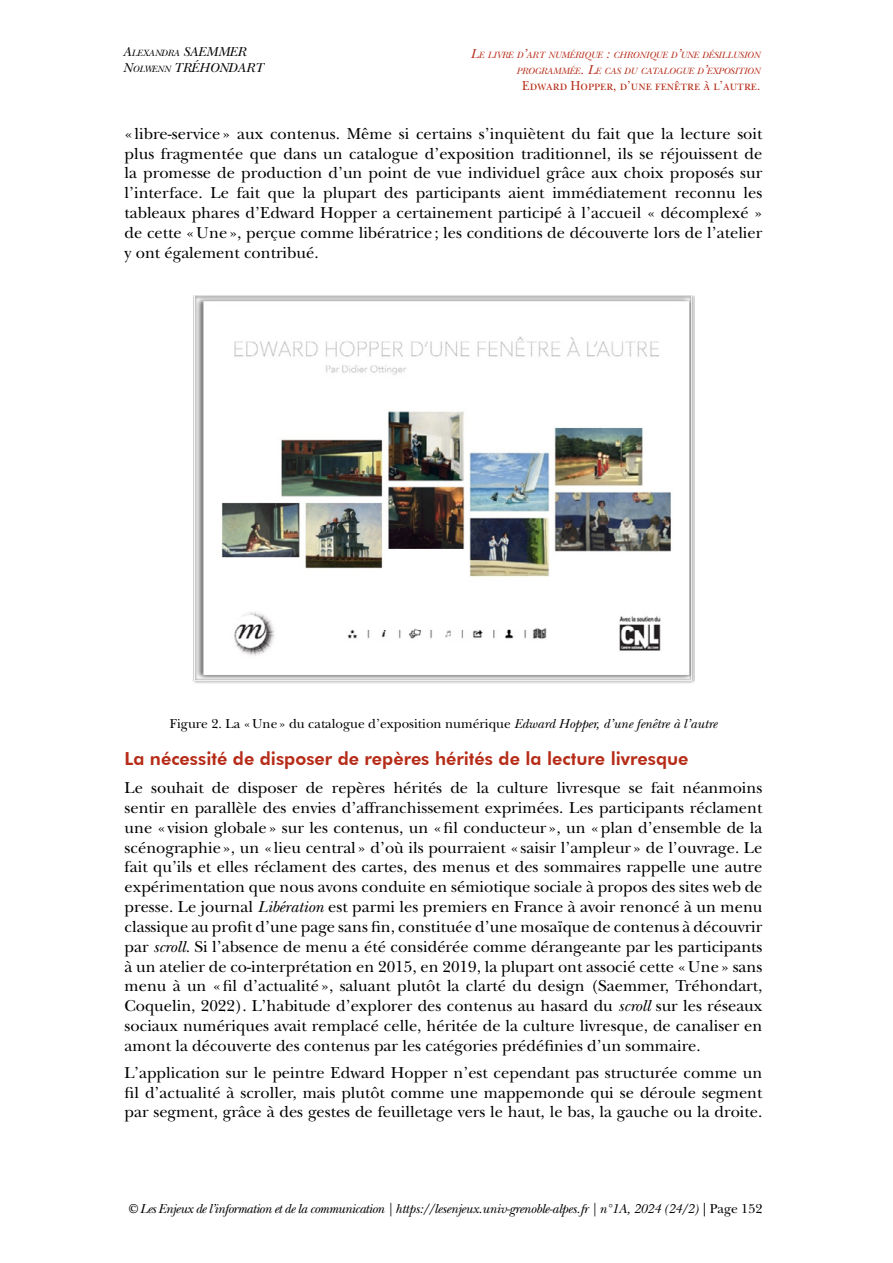
<style>
.page{position:relative;width:893px;height:1263px;background:#fff}
.page>*{position:absolute;margin:0;border:0;box-sizing:border-box;transform-origin:0 0}
.t1{font:800 18px "Futura BT";color:#b62c18}
.t2{font:16.5px/19.8px "New Baskerville Std";color:#000;text-align:justify}
.t3{font:italic 13.5px "New Baskerville Std";letter-spacing:-.04em;color:#000}
.t4{font:13.5px "New Baskerville Std";color:#000}
.t5{font:13.5px "New Baskerville Std";color:#b62c18;scale:.91 1}
.t6{font:italic 13.5px/16.2px "New Baskerville Std";color:#000}
.t7{font:italic 9.45px/16.2px "New Baskerville Std";color:#b62c18}
.s1{font-size:9.45px}
.s2{font-size:13.5px}
.s3{font-style:italic}
.s4{font-style:normal}
</style>
<div class="page">
<img style="left:193px;top:295px;width:501px;height:389px">
<p class="t6" style="left:123px;top:44px;width:117px">A<span class="s1">LEXANDRA</span> SAEMMER<br>N<span class="s1">OLWENN</span> TRÉHOND</p>
<p class="t6" style="left:237px;top:60px;width:28px">ART</p>
<p class="t7" style="left:516px;top:47px;width:245px;text-indent:-46px"><span class="s2">L</span>E LIVRE D<span class="s2">’</span>ART NUMÉRIQUE <span class="s2">:</span> CHRONIQUE D<span class="s2">’</span>UNE DÉSILLUSION<br>PROGRAMMÉ</p>
<p class="t7" style="left:575px;top:63px;width:187px">E<span class="s2">. L</span>E CAS DU CATALOGUE D<span class="s2">’</span>EXPOSITION</p>
<p class="t5" style="left:522px;top:78px;width:263px">Edward Hopper, d’une fenêtre à l’autre.</p>
<p class="t2" style="left:125px;top:124px;width:640px">« libre-service» aux contenus. Même si certains s’inquiètent du fait que la lecture soit plus fragmentée que dans un catalogue d’exposition traditionnel, ils se réjouissent de la promesse de production d’un point de vue individuel grâce aux choix proposés sur l’interface. Le fait que la plupart des participants aient immédiatement reconnu les tableaux phares d’Edward Hopper a certainement participé à l’accueil « décomplexé » de cette «Une », perçue comme libératrice ; les conditions de découverte lors de l’atelier y ont également contribué.</p>
<p class="t4" style="left:170px;top:715px;width:549px">Figure 2. La «Une » du catalogue d’exposition numérique <span class="s3">Edward Hopper, d’une fenêtre à l’autre</span></p>
<p class="t1" style="left:125px;top:748px;width:566px">La nécessité de disposer de repères hérités de la lecture livresque</p>
<p class="t2" style="left:125px;top:778px;width:640px">Le souhait de disposer de repères hérités de la culture livresque se fait néanmoins sentir en parallèle des envies d’affranchissement exprimées. Les participants réclament une « vision globale » sur les contenus, un «fil conducteur », un «plan d’ensemble de la scénographie », un « lieu central » d’où ils pourraient « saisir l’ampleur » de l’ouvrage. Le fait qu’ils et elles réclament des cartes, des menus et des sommaires rappelle une autre expérimentation que nous avons conduite en sémiotique sociale à propos des sites web de presse. Le journal <span class="s3">Libération</span> est parmi les premiers en France à avoir renoncé à un menu classique au profit d’une page sans fin, constituée d’une mosaïque de contenus à découvrir par <span class="s3">scroll.</span> Si l’absence de menu a été considérée comme dérangeante par les participants à un atelier de co-interprétation en 2015, en 2019, la plupart ont associé cette «Une » sans menu à un «fil d’actualité», saluant plutôt la clarté du design (Saemmer, Tréhondart, Coquelin, 2022). L’habitude d’explorer des contenus au hasard du <span class="s3">scroll</span> sur les réseaux sociaux numériques avait remplacé celle, héritée de la culture livresque, de canaliser en amont la découverte des contenus par les catégories prédéfinies d’un sommaire.</p>
<p class="t2" style="left:125px;top:1062px;width:640px">L’application sur le peintre Edward Hopper n’est cependant pas structurée comme un fil d’actualité à scroller, mais plutôt comme une mappemonde qui se déroule segment par segment, grâce à des gestes de feuilletage vers le haut, le bas, la gauche ou la droite.</p>
<p class="t3" style="left:128px;top:1200px;width:636px">© Les Enjeux de l’information et de la communication | https://lesenjeux.univ-grenoble-alpes.fr | n°1A, 2024 (24/2) <span class="s4">| Page 152</span></p>
</div>
